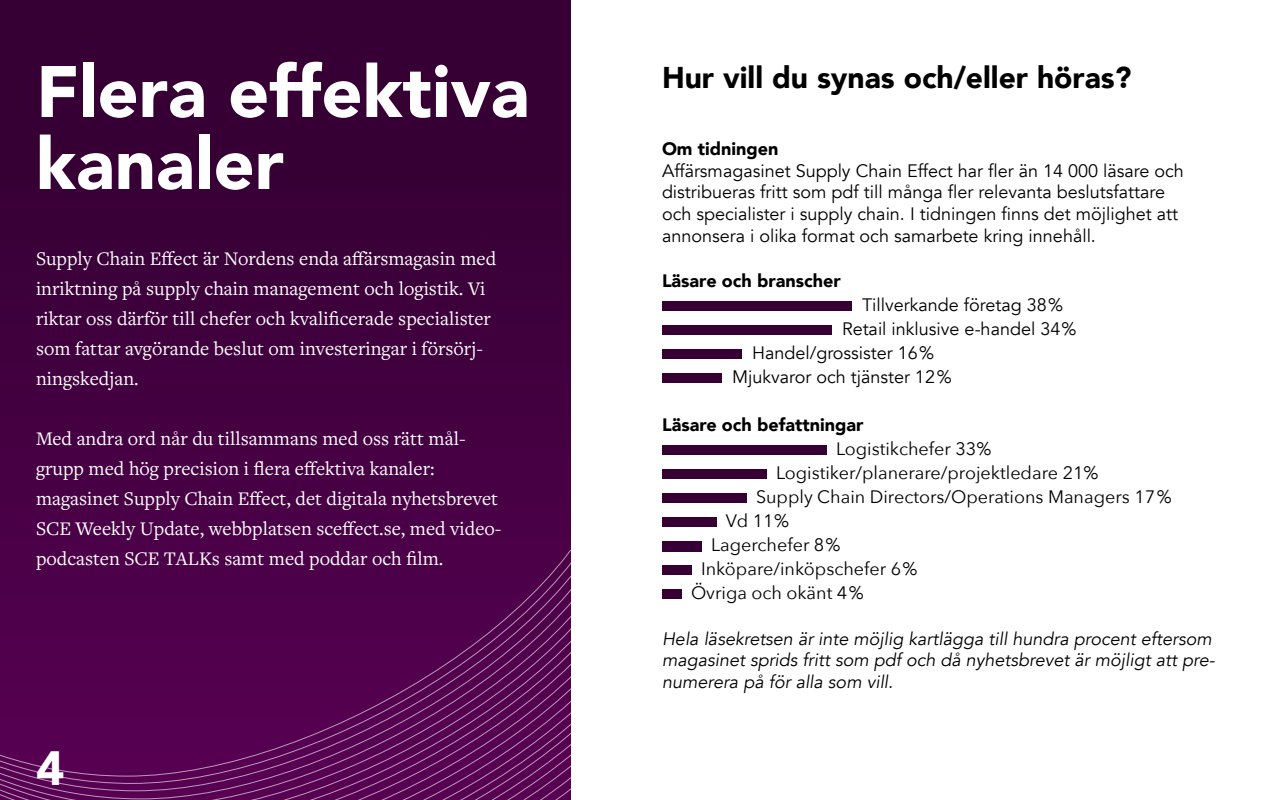
<style>
.page{position:relative;width:1280px;height:800px;background:#fff}
.page>*{position:absolute;margin:0;border:0;box-sizing:border-box;transform-origin:0 0}
.t1{font:900 72px/72px "Avenir";color:#fff}
.t2{font:900 48px "Avenir";color:#fff}
.t3{font:900 30px "Avenir";color:#000}
.t4{font:20px/30px "Freight Text Pro";color:#fff}
.t5{font:18px/21.6px "Avenir";color:#000}
.t6{font:18px "Avenir Next";color:#000}
.t7{font:italic 18px/21.6px "Avenir";color:#000}
.t8{font:900 18px "Avenir";color:#000}
</style>
<div class="page">
<div style="left:0;top:0;width:571px;height:800px;background:linear-gradient(to right,#3d003b,#3d003b)"></div>
<div style="left:662px;top:301px;width:190px;height:10px;background:#360035"></div>
<div style="left:662px;top:325px;width:170px;height:10px;background:#360035"></div>
<div style="left:662px;top:349px;width:80px;height:10px;background:#360035"></div>
<div style="left:662px;top:373px;width:60px;height:10px;background:#360035"></div>
<div style="left:662px;top:445px;width:165px;height:10px;background:#360035"></div>
<div style="left:662px;top:469px;width:105px;height:10px;background:#360035"></div>
<div style="left:662px;top:493px;width:85px;height:10px;background:#360035"></div>
<div style="left:662px;top:517px;width:55px;height:10px;background:#360035"></div>
<div style="left:662px;top:541px;width:40px;height:10px;background:#360035"></div>
<div style="left:662px;top:565px;width:30px;height:10px;background:#360035"></div>
<div style="left:662px;top:589px;width:20px;height:10px;background:#360035"></div>
<div style="left:0;top:550px;width:571px;height:49px;background:#4c0048"></div>
<svg style="left:0;top:599px;width:571px;height:201px;background:#580753"></svg>
<h1 class="t1" style="left:36px;top:62px;width:495px">Flera effektiva kanaler</h1>
<h3 class="t3" style="left:662px;top:65px;width:471px">Hur vill du synas och/eller höras?</h3>
<p class="t8" style="left:662px;top:141px;width:118px">Om tidningen</p>
<p class="t5" style="left:662px;top:160px;width:523px">Affärsmagasinet Supply Chain Effect har fler än 14 000 läsare och distribueras fritt som pdf till många fler relevanta beslutsfattare och specialister i supply chain. I tidningen finns det möjlighet att annonsera i olika format och samarbete kring innehåll.</p>
<p class="t8" style="left:662px;top:273px;width:180px">Läsare och branscher</p>
<p class="t5" style="left:862px;top:295px;width:203px">Tillverkande företag 38%</p>
<p class="t5" style="left:842px;top:319px;width:236px">Retail inklusive e-handel 34%</p>
<p class="t5" style="left:752px;top:343px;width:184px">Handel/grossister 16%</p>
<p class="t5" style="left:732px;top:367px;width:221px">Mjukvaror och tjänster 12%</p>
<p class="t8" style="left:662px;top:417px;width:203px">Läsare och befattningar</p>
<p class="t6" style="left:836px;top:439px;width:157px">Logistikchefer 33%</p>
<p class="t6" style="left:776px;top:463px;width:324px">Logistiker/planerare/projektledare 21%</p>
<p class="t6" style="left:756px;top:487px;width:417px">Supply Chain Directors/Operations Managers 17%</p>
<p class="t6" style="left:726px;top:511px;width:65px">Vd 11%</p>
<p class="t6" style="left:711px;top:535px;width:131px">Lagerchefer 8%</p>
<p class="t6" style="left:701px;top:559px;width:218px">Inköpare/inköpschefer 6%</p>
<p class="t6" style="left:691px;top:583px;width:174px">Övriga och okänt 4%</p>
<p class="t7" style="left:662px;top:630px;width:554px">Hela läsekretsen är inte möjlig kartlägga till hundra procent eftersom magasinet sprids fritt som pdf och då nyhetsbrevet är möjligt att pre&shy;numerera på för alla som vill.</p>
<p class="t4" style="left:36px;top:246px;width:462px">Supply Chain Effect är Nordens enda affärsmagasin med inriktning på supply chain management och logistik. Vi riktar oss därför till chefer och kvalificerade specialister som fattar avgörande beslut om investeringar i försörj&shy;ningskedjan.</p>
<p class="t4" style="left:36px;top:426px;width:467px">Med andra ord når du tillsammans med oss rätt mål&shy;grupp med hög precision i flera effektiva kanaler: magasinet Supply Chain Effect, det digitala nyhetsbrevet SCE Weekly Update, webbplatsen sceffect.se, med video&shy;podcasten SCE TALKs samt med poddar och film.</p>
<h2 class="t2" style="left:36px;top:748px;width:30px">4</h2>
</div>
